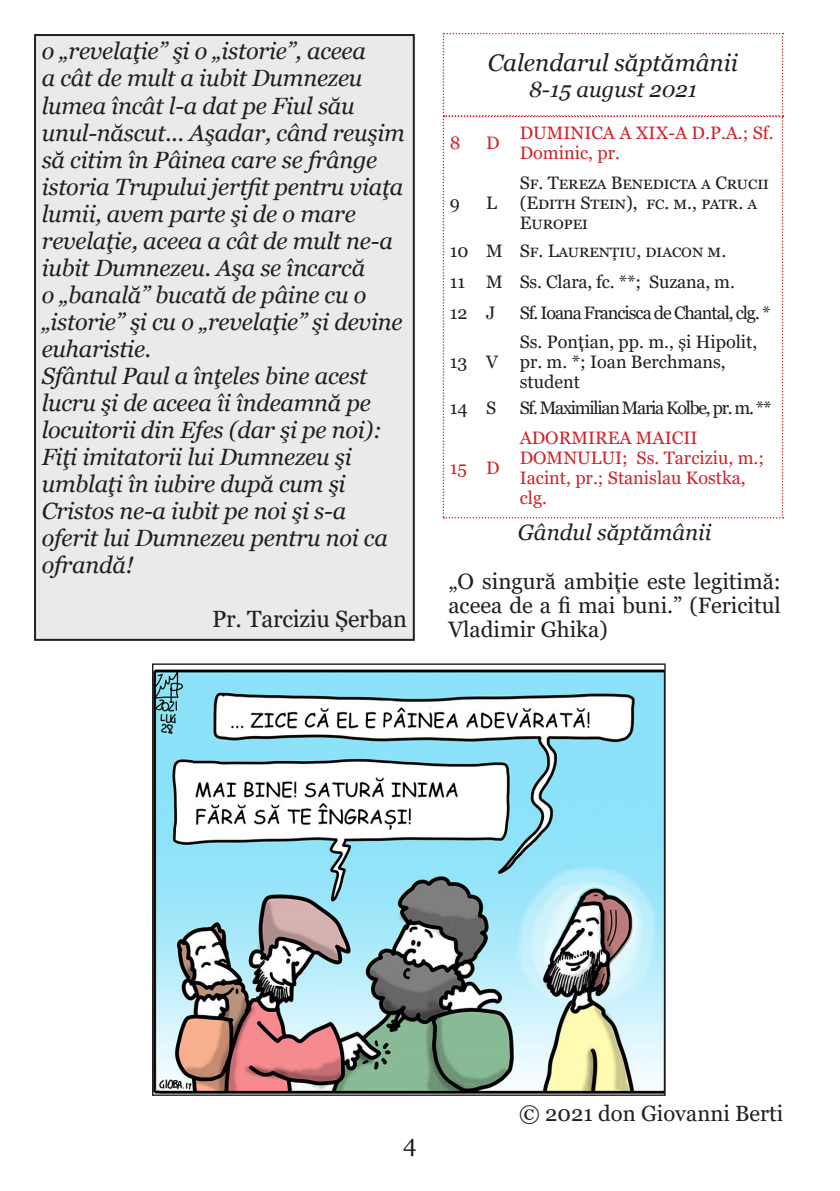
<style>
.page{position:relative;width:840px;height:1191px;background:#fff}
.page>*{position:absolute;margin:0;border:0;box-sizing:border-box;transform-origin:0 0}
.t1{font:italic 24px "Georgia";color:#231f20}
.t2{font:24px "Georgia";color:#231f20}
.t3{font:italic 23.6px/27px "Georgia";letter-spacing:-.01em;color:#231f20}
.t4{font:23.6px "Georgia";letter-spacing:-.01em;color:#231f20}
.t5{font:22.2px/24.2px "Georgia";color:#231f20;text-align:justify}
.t6{font:italic 22.2px "Georgia";color:#231f20}
.t7{font:22px "Georgia";color:#231f20}
.t8{font:italic 22px "Georgia";color:#231f20}
.t9{font:18px/20px "Georgia";color:#d1232a}
.t10{font:18px/20px "Georgia";color:#231f20}
.t11{font:18px/20px "Georgia";letter-spacing:.035em;color:#231f20}
.t12{font:18px "Georgia";letter-spacing:-.06em;color:#231f20}
.t13{font:18px "Georgia";letter-spacing:-.07em;color:#231f20}
</style>
<div class="page">
<div style="left:35px;top:35px;width:378px;height:605px;background:#e9eaeb"></div>
<div style="left:34px;top:34px;width:380px;height:607px;border:2px solid #231f20"></div>
<img style="left:154px;top:669px;width:509px;height:424px">
<svg style="left:442px;top:33px;width:341px;height:485px"></svg>
<p class="t3" style="left:42px;top:38px;width:364px">o „revelaţie” şi o „istorie”, aceea<br>a cât de mult a iubit Dumnezeu lumea încât l-a dat pe Fiul său unul-născut... Aşadar, când reuşim să citim în Pâinea care se frânge istoria Trupului jertfit pentru viaţa lumii, avem parte şi de o mare revelaţie, aceea a cât de mult ne-a iubit Dumnezeu. Aşa se încarcă<br>o „banală” bucată de pâine cu o „istorie” şi cu o „revelaţie” şi devine euharistie.</p>
<p class="t3" style="left:42px;top:362px;width:347px">Sfântul Paul a înţeles bine acest lucru şi de aceea îi îndeamnă pe locuitorii din Efes (dar şi pe noi):<br>Fiţi imitatorii lui Dumnezeu şi umblaţi în iubire după cum şi<br>Cristos ne-a iubit pe noi şi s-a oferit lui Dumnezeu pentru noi ca ofrandă!</p>
<p class="t4" style="left:212px;top:604px;width:196px">Pr. Tarciziu Șerban</p>
<p class="t1" style="left:487px;top:47px;width:251px">Calendarul săptămânii</p>
<p class="t8" style="left:528px;top:75px;width:170px">8-15 august 2021</p>
<p class="t9" style="left:449px;top:133px;width:12px">8</p>
<p class="t9" style="left:486px;top:133px;width:15px">D</p>
<p class="t9" style="left:519px;top:123px;width:255px">DUMINICA A XIX-A D.P.A.; Sf.<br>Dominic, pr.</p>
<p class="t10" style="left:449px;top:193px;width:12px">9</p>
<p class="t10" style="left:486px;top:193px;width:12px">L</p>
<p class="t11" style="left:519px;top:173px;width:250px">Sf. Tereza Benedicta a Crucii (Edith Stein), fc. m., patr. a<br>Europei</p>
<p class="t10" style="left:449px;top:242px;width:20px">10</p>
<p class="t10" style="left:486px;top:242px;width:18px">M</p>
<p class="t11" style="left:519px;top:242px;width:208px">Sf. Laurențiu, diacon m.</p>
<p class="t10" style="left:449px;top:272px;width:17px">11</p>
<p class="t10" style="left:486px;top:272px;width:18px">M</p>
<p class="t10" style="left:519px;top:272px;width:216px">Ss. Clara, fc. **; Suzana, m.</p>
<p class="t10" style="left:449px;top:303px;width:19px">12</p>
<p class="t10" style="left:486px;top:303px;width:11px">J</p>
<p class="t12" style="left:519px;top:302px;width:252px">Sf. Ioana Francisca de Chantal, clg. *</p>
<p class="t10" style="left:449px;top:352px;width:19px">13</p>
<p class="t10" style="left:486px;top:352px;width:14px">V</p>
<p class="t10" style="left:519px;top:332px;width:239px">Ss. Ponțian, pp. m., și Hipolit, pr. m. *; Ioan Berchmans, student</p>
<p class="t10" style="left:449px;top:398px;width:19px">14</p>
<p class="t10" style="left:486px;top:398px;width:12px">S</p>
<p class="t13" style="left:519px;top:397px;width:253px">Sf. Maximilian Maria Kolbe, pr. m. **</p>
<p class="t9" style="left:449px;top:458px;width:19px">15</p>
<p class="t9" style="left:486px;top:458px;width:15px">D</p>
<p class="t9" style="left:519px;top:428px;width:246px">ADORMIREA MAICII<br>DOMNULUI; Ss. Tarciziu, m.;<br>Iacint, pr.; Stanislau Kostka, clg.</p>
<p class="t6" style="left:517px;top:518px;width:195px">Gândul săptămânii</p>
<p class="t5" style="left:448px;top:569px;width:334px">„O singură ambiție este legitimă: aceea de a fi mai buni.” (Fericitul Vladimir Ghika)</p>
<p class="t2" style="left:403px;top:1129px;width:15px">4</p>
<p class="t7" style="left:519px;top:1100px;width:265px">© 2021 don Giovanni Berti</p>
</div>
